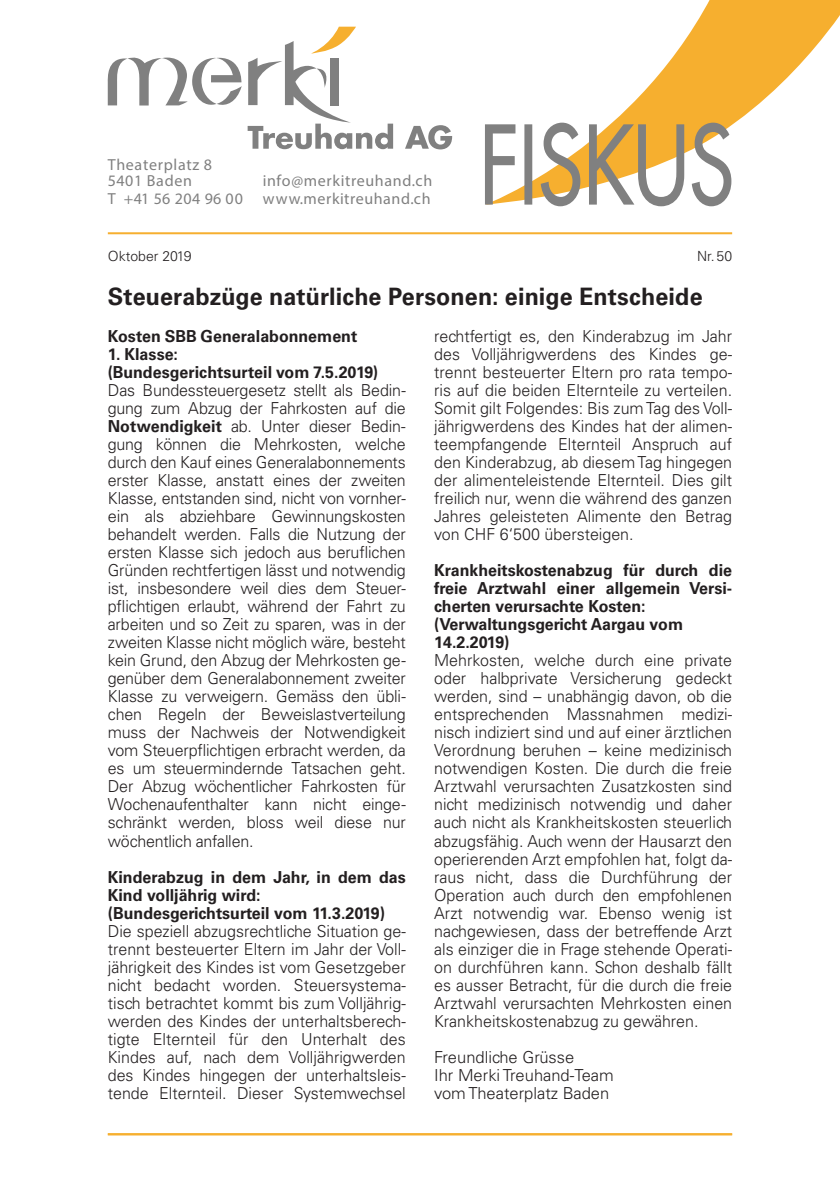
<style>
.page{position:relative;width:840px;height:1191px;background:#fff}
.page>*{position:absolute;margin:0;border:0;box-sizing:border-box;transform-origin:0 0}
.Grundschrift_oZAB{font:700 24px "Univers LT Std";letter-spacing:.005em;color:#231f20}
.Grundschrift_oZAB-2{font:300 16.4px/18px "Univers LT Std";color:#231f20;text-align:justify}
.Grundschrift_oZAB-3{font:700 16.4px/18px "Univers LT Std";color:#231f20}
.t1{font:16px/16.8px "Futura";letter-spacing:.04em;color:#808080}
.Datum-Nr_-_110{font:300 14px "Univers LT Std";color:#231f20}
.s1{font-weight:700}
</style>
<div class="page">
<svg style="left:405px;top:125px;width:47px;height:24px"></svg>
<svg style="left:107px;top:27px;width:286px;height:122px"></svg>
<svg style="left:559px;top:0;width:280px;height:186px"></svg>
<svg style="left:485px;top:123px;width:246px;height:83px"></svg>
<hr style="left:108px;top:232px;width:623px;height:2px;background:#f6af2f">
<hr style="left:108px;top:1133px;width:623px;height:2px;background:#f6af2f">
<p class="t1" style="left:108px;top:155px;width:106px">Theaterplatz 8<br>5401 Baden</p>
<p class="t1" style="left:108px;top:172px;width:326px;line-height:18px;text-align:right">info@merkitreuhand.ch<br>T +41 56 204 96 00 www.merkitreuhand.ch</p>
<p class="Datum-Nr_-_110" style="left:108px;top:247px;width:85px">Oktober 2019</p>
<p class="Datum-Nr_-_110" style="left:696px;top:247px;width:36px">Nr.50</p>
<p class="Grundschrift_oZAB" style="left:108px;top:283px;width:596px">Steuerabzüge natürliche Personen: einige Entscheide</p>
<p class="Grundschrift_oZAB-3" style="left:108px;top:328px;width:251px">Kosten SBB Generalabonnement</p>
<p class="Grundschrift_oZAB-3" style="left:108px;top:346px;width:72px">1. Klasse:</p>
<p class="Grundschrift_oZAB-3" style="left:108px;top:364px;width:272px">(Bundesgerichtsurteil vom 7.5.2019)</p>
<p class="Grundschrift_oZAB-2" style="left:108px;top:381px;width:299px">Das Bundessteuergesetz stellt als Bedin&shy;gung zum Abzug der Fahrkosten auf die <span class="s1">Notwendigkeit</span> ab. Unter dieser Bedin&shy;gung können die Mehrkosten, welche durch den Kauf eines Generalabonnements erster Klasse, anstatt eines der zweiten Klasse, entstanden sind, nicht von vornher&shy;ein als abziehbare Gewinnungskosten behandelt werden. Falls die Nutzung der ersten Klasse sich jedoch aus beruflichen Gründen rechtfertigen lässt und notwendig ist, insbesondere weil dies dem Steuer&shy;pflichtigen erlaubt, während der Fahrt zu arbeiten und so Zeit zu sparen, was in der zweiten Klasse nicht möglich wäre, besteht kein Grund, den Abzug der Mehrkosten ge&shy;genüber dem Generalabonnement zweiter Klasse zu verweigern. Gemäss den übli&shy;chen Regeln der Beweislastverteilung muss der Nachweis der Notwendigkeit vom Steuerpflichtigen erbracht werden, da es um steuermindernde Tatsachen geht.<br>Der Abzug wöchentlicher Fahrkosten für Wochenaufenthalter kann nicht einge&shy;schränkt werden, bloss weil diese nur wöchentlich anfallen.</p>
<p class="Grundschrift_oZAB-3" style="left:108px;top:868px;width:299px">Kinderabzug in dem Jahr, in dem das<br>Kind volljährig wird:</p>
<p class="Grundschrift_oZAB-3" style="left:108px;top:904px;width:279px">(Bundesgerichtsurteil vom 11.3.2019)</p>
<p class="Grundschrift_oZAB-2" style="left:108px;top:921px;width:299px">Die speziell abzugsrechtliche Situation ge&shy;trennt besteuerter Eltern im Jahr der Voll&shy;jährigkeit des Kindes ist vom Gesetzgeber nicht bedacht worden. Steuersystema&shy;tisch betrachtet kommt bis zum Volljährig&shy;werden des Kindes der unterhaltsberech&shy;tigte Elternteil für den Unterhalt des Kindes auf, nach dem Volljährigwerden des Kindes hingegen der unterhaltsleis&shy;tende Elternteil. Dieser Systemwechsel</p>
<p class="Grundschrift_oZAB-2" style="left:434px;top:327px;width:299px">rechtfertigt es, den Kinderabzug im Jahr des Volljährigwerdens des Kindes ge&shy;trennt besteuerter Eltern pro rata tempo&shy;ris auf die beiden Elternteile zu verteilen.<br>Somit gilt Folgendes: Bis zum Tag des Voll&shy;jährigwerdens des Kindes hat der alimen&shy;teempfangende Elternteil Anspruch auf den Kinderabzug, ab diesem Tag hingegen der alimenteleistende Elternteil. Dies gilt freilich nur, wenn die während des ganzen Jahres geleisteten Alimente den Betrag von CHF 6‘500 übersteigen.</p>
<p class="Grundschrift_oZAB-3" style="left:434px;top:562px;width:299px;text-align:justify">Krankheitskostenabzug für durch die freie Arztwahl einer allgemein Versi&shy;cherten verursachte Kosten:</p>
<p class="Grundschrift_oZAB-3" style="left:434px;top:616px;width:250px">(Verwaltungsgericht Aargau vom<br>14.2.2019)</p>
<p class="Grundschrift_oZAB-2" style="left:434px;top:651px;width:299px">Mehrkosten, welche durch eine private oder halbprivate Versicherung gedeckt werden, sind – unabhängig davon, ob die entsprechenden Massnahmen medizi&shy;nisch indiziert sind und auf einer ärztlichen Verordnung beruhen – keine medizinisch notwendigen Kosten. Die durch die freie Arztwahl verursachten Zusatzkosten sind nicht medizinisch notwendig und daher auch nicht als Krankheitskosten steuerlich abzugsfähig. Auch wenn der Hausarzt den operierenden Arzt empfohlen hat, folgt da&shy;raus nicht, dass die Durchführung der Operation auch durch den empfohlenen Arzt notwendig war. Ebenso wenig ist nachgewiesen, dass der betreffende Arzt als einziger die in Frage stehende Operati&shy;on durchführen kann. Schon deshalb fällt es ausser Betracht, für die durch die freie Arztwahl verursachten Mehrkosten einen Krankheitskostenabzug zu gewähren.</p>
<p class="Grundschrift_oZAB-2" style="left:434px;top:1047px;width:141px">Freundliche Grüsse</p>
<p class="Grundschrift_oZAB-2" style="left:434px;top:1065px;width:181px">Ihr Merki Treuhand-Team</p>
<p class="Grundschrift_oZAB-2" style="left:434px;top:1083px;width:176px">vom Theaterplatz Baden</p>
</div>
